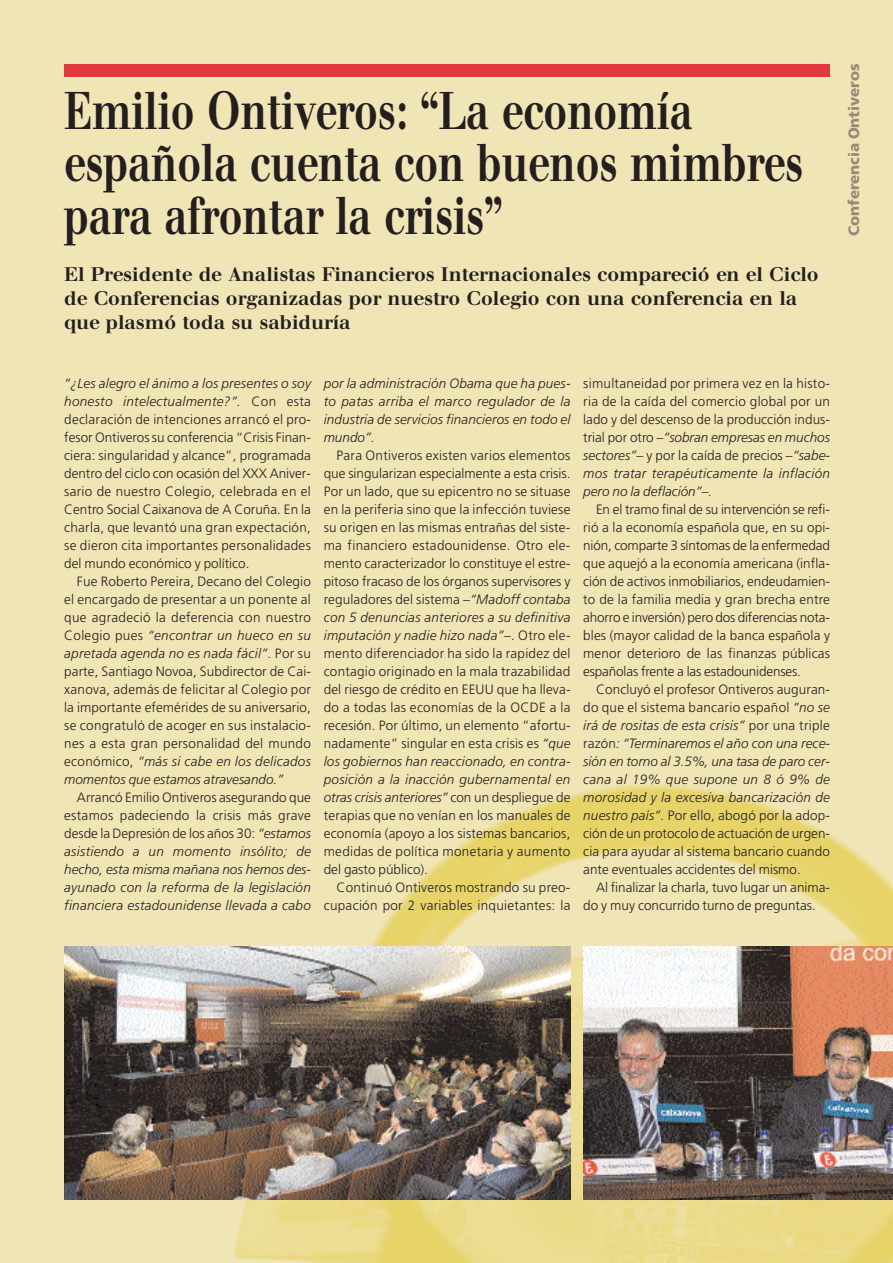
<style>
.page{position:relative;width:893px;height:1263px;background:#fff}
.page>*{position:absolute;margin:0;border:0;box-sizing:border-box;transform-origin:0 0}
.t1{font:500 52.5px/52.5px "Walbaum";color:#231f20;scale:.75 1}
.t2{font:500 19.5px/24px "Walbaum";color:#231f20}
.t3{font:900 15px "Frutiger";color:#99877c}
.t4{font:300 13.5px/18px "Frutiger";letter-spacing:.005em;color:#231f20;text-align:justify}
.t5{font:italic 300 13.5px/18px "Frutiger";letter-spacing:.02em;color:#231f20;text-align:justify}
.s1{font-style:italic}
.s2{font-style:normal}
</style>
<div class="page">
<div style="left:0;top:0;width:892px;height:1263px;background:#f0e5b4"></div>
<img style="left:64px;top:784px;width:828px;height:479px">
<div style="left:64px;top:64px;width:766px;height:13px;background:#e1393e"></div>
<img style="left:64px;top:946px;width:506px;height:253px">
<img style="left:583px;top:946px;width:309px;height:253px">
<h1 class="t1" style="left:64px;top:90px;width:986px">Emilio Ontiveros: “La economía española cuenta con buenos mimbres para afrontar la crisis”</h1>
<h2 class="t2" style="left:64px;top:264px;width:756px">El Presidente de Analistas Financieros Internacionales compareció en el Ciclo de Conferencias organizadas por nuestro Colegio con una conferencia en la que plasmó toda su sabiduría</h2>
<p class="t4" style="left:64px;top:375px;width:248px"><span class="s1">“¿Les alegro el ánimo a los presentes o soy honesto intelectualmente?”.</span> Con esta declaración de intenciones arrancó el pro&shy;fesor Ontiveros su conferencia “Crisis Finan&shy;ciera: singularidad y alcance”, programada dentro del ciclo con ocasión del XXX Aniver&shy;sario de nuestro Colegio, celebrada en el Centro Social Caixanova de A Coruña. En la charla, que levantó una gran expectación, se dieron cita importantes personalidades del mundo económico y político.</p>
<p class="t4" style="left:64px;top:573px;width:248px;text-indent:13px">Fue Roberto Pereira, Decano del Colegio el encargado de presentar a un ponente al que agradeció la deferencia con nuestro Colegio pues <span class="s1">“encontrar un hueco en su apretada agenda no es nada fácil”</span>. Por su parte, Santiago Novoa, Subdirector de Cai&shy;xanova, además de felicitar al Colegio por la importante efemérides de su aniversario, se congratuló de acoger en sus instalacio&shy;nes a esta gran personalidad del mundo económico, <span class="s1">“más si cabe en los delicados momentos que estamos atravesando.”</span></p>
<p class="t5" style="left:64px;top:789px;width:248px;text-indent:13px"><span class="s2">Arrancó Emilio Ontiveros asegurando que estamos padeciendo la crisis más grave desde la Depresión de los años 30:</span> “estamos asistiendo a un momento insólito; de hecho, esta misma mañana nos hemos des&shy;ayunado con la reforma de la legislación financiera estadounidense llevada a cabo</p>
<p class="t5" style="left:324px;top:375px;width:248px">por la administración Obama que ha pues&shy;to patas arriba el marco regulador de la industria de servicios financieros en todo el mundo”.</p>
<p class="t4" style="left:324px;top:447px;width:248px;text-indent:13px">Para Ontiveros existen varios elementos que singularizan especialmente a esta crisis.<br>Por un lado, que su epicentro no se situase en la periferia sino que la infección tuviese su origen en las mismas entrañas del siste&shy;ma financiero estadounidense. Otro ele&shy;mento caracterizador lo constituye el estre&shy;pitoso fracaso de los órganos supervisores y reguladores del sistema <span class="s1">–“Madoff contaba con 5 denuncias anteriores a su definitiva imputación y nadie hizo nada”</span>–. Otro ele&shy;mento diferenciador ha sido la rapidez del contagio originado en la mala trazabilidad del riesgo de crédito en EEUU que ha lleva&shy;do a todas las economías de la OCDE a la recesión. Por último, un elemento “afortu&shy;nadamente” singular en esta crisis es <span class="s1">“que los gobiernos han reaccionado, en contra&shy;posición a la inacción gubernamental en otras crisis anteriores”</span> con un despliegue de terapias que no venían en los manuales de economía (apoyo a los sistemas bancarios, medidas de política monetaria y aumento del gasto público).</p>
<p class="t4" style="left:324px;top:879px;width:248px;text-align:right">Continuó Ontiveros mostrando su preo&shy;cupación por 2 variables inquietantes: la</p>
<p class="t4" style="left:583px;top:375px;width:248px">simultaneidad por primera vez en la histo&shy;ria de la caída del comercio global por un lado y del descenso de la producción indus&shy;trial por otro <span class="s1">–“sobran empresas en muchos sectores”–</span> y por la caída de precios –<span class="s1">“sabe&shy;mos tratar terapéuticamente la inflación pero no la deflación”–.</span></p>
<p class="t4" style="left:583px;top:501px;width:248px;text-indent:13px">En el tramo final de su intervención se refi&shy;rió a la economía española que, en su opi&shy;nión, comparte 3 síntomas de la enfermedad que aquejó a la economía americana (infla&shy;ción de activos inmobiliarios, endeudamien&shy;to de la familia media y gran brecha entre ahorro e inversión) pero dos diferencias nota&shy;bles (mayor calidad de la banca española y menor deterioro de las finanzas públicas españolas frente a las estadounidenses.</p>
<p class="t4" style="left:583px;top:681px;width:248px;text-indent:13px">Concluyó el profesor Ontiveros auguran&shy;do que el sistema bancario español <span class="s1">“no se irá de rositas de esta crisis”</span> por una triple razón<span class="s1">: “Terminaremos el año con una rece&shy;sión en torno al 3.5%, una tasa de paro cer&shy;cana al 19% que supone un 8 ó 9% de morosidad y la excesiva bancarización de nuestro país”.</span> Por ello, abogó por la adop&shy;ción de un protocolo de actuación de urgen&shy;cia para ayudar al sistema bancario cuando ante eventuales accidentes del mismo.</p>
<p class="t4" style="left:583px;top:879px;width:248px;text-indent:13px">Al finalizar la charla, tuvo lugar un anima&shy;do y muy concurrido turno de preguntas.</p>
<p class="t3" style="left:847px;top:236px;width:174px;rotate:-90deg">Conferencia Ontiveros</p>
</div>
